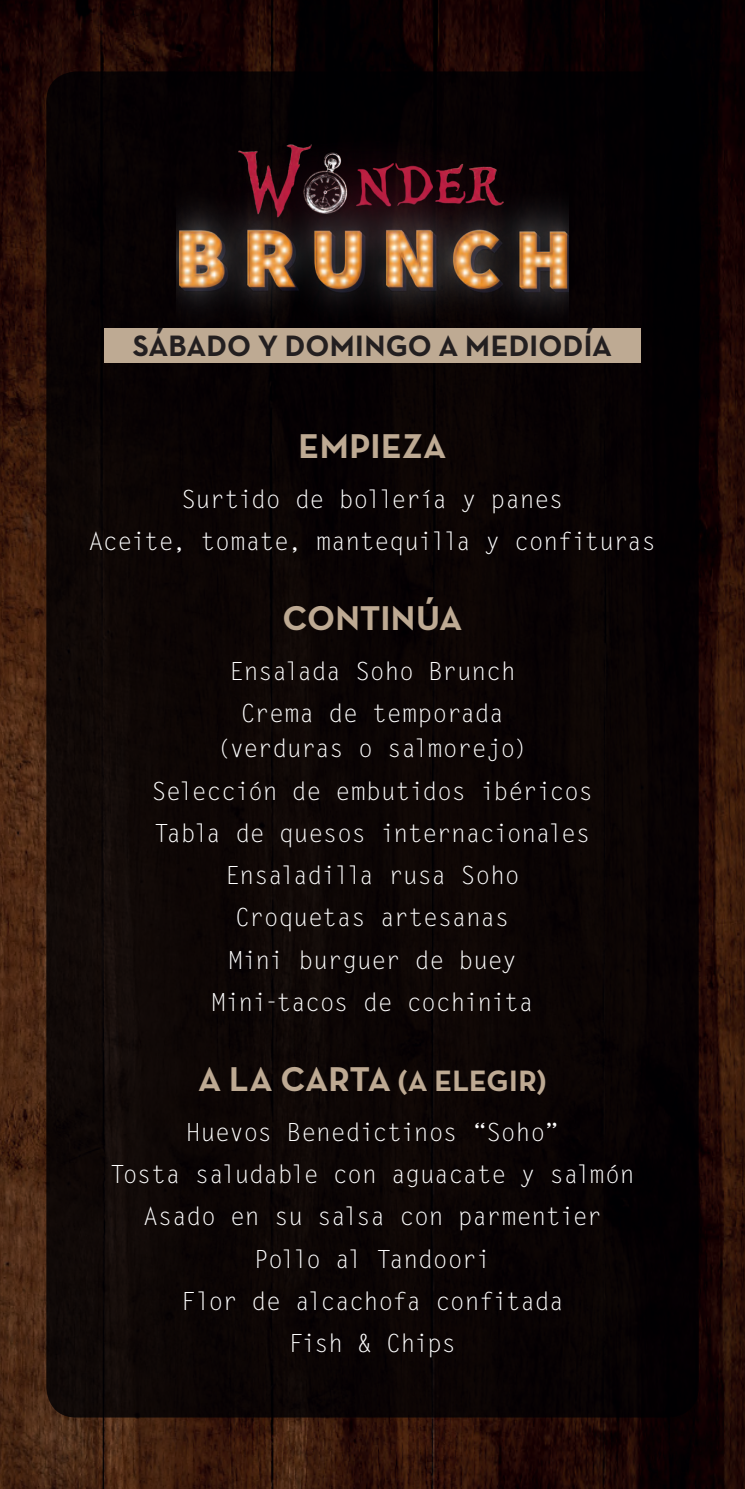
<style>
.page{position:relative;width:745px;height:1489px;background:#fff}
.page>*{position:absolute;margin:0;border:0;box-sizing:border-box;transform-origin:0 0}
.t1{font:700 35px "Neutra Text";letter-spacing:.01em;color:#beaa93}
.t2{font:700 30px "Neutra Text";letter-spacing:.01em;color:#231f20}
.t3{font:700 30px "Neutra Text";letter-spacing:.01em;color:#beaa93}
.t4{font:25px/42.2px "Letter Gothic Std";letter-spacing:-.03em;color:#fff;text-align:center}
.s1{font-size:35px}
</style>
<div class="page">
<img style="left:0;top:0;width:744px;height:1488px">
<div style="left:46px;top:71px;width:652px;height:1346px;background:#0b0504;border-radius:30px"></div>
<img style="left:176px;top:119px;width:392px;height:209px">
<div style="left:104px;top:328px;width:536px;height:35px;background:#beaa93"></div>
<p class="t2" style="left:133px;top:327px;width:480px">SÁBADO Y DOMINGO A MEDIODÍA</p>
<h1 class="t1" style="left:298px;top:424px;width:149px">EMPIEZA</h1>
<p class="t4" style="left:89px;top:478px;width:569px">Surtido de bollería y panes<br>Aceite, tomate, mantequilla y confituras</p>
<h1 class="t1" style="left:282px;top:596px;width:181px">CONTINÚA</h1>
<p class="t4" style="left:229px;top:650px;width:288px">Ensalada Soho Brunch<br>Crema de temporada</p>
<p class="t4" style="left:151px;top:728px;width:443px">(verduras o salmorejo)<br>Selección de embutidos ibéricos<br>Tabla de quesos internacionales<br>Ensaladilla rusa Soho<br>Croquetas artesanas<br>Mini burguer de buey<br>Mini-tacos de cochinita</p>
<p class="t3" style="left:198px;top:1062px;width:350px"><span class="s1">A LA CARTA</span> (A ELEGIR)</p>
<p class="t4" style="left:110px;top:1111px;width:526px">Huevos Benedictinos “Soho”<br>Tosta saludable con aguacate y salmón<br>Asado en su salsa con parmentier<br>Pollo al Tandoori<br>Flor de alcachofa confitada<br>Fish &amp; Chips</p>
</div>
